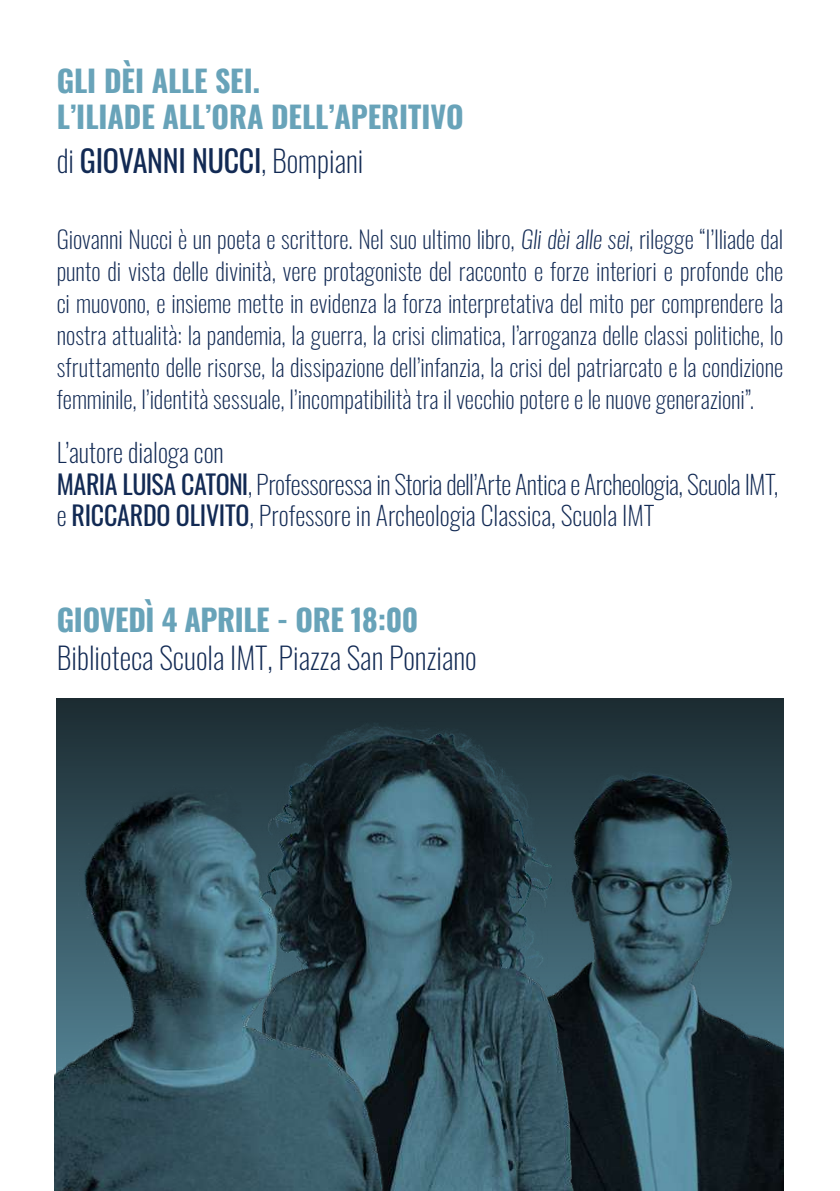
<style>
.page{position:relative;width:840px;height:1191px;background:#fff}
.page>*{position:absolute;margin:0;border:0;box-sizing:border-box;transform-origin:0 0}
.t1{font:700 30px/36px "Oswald";letter-spacing:-.01em;color:#68a3b9}
.t2{font:200 30px "Oswald";color:#122a54}
.t3{font:30px "Oswald";letter-spacing:-.01em;color:#122a54}
.t4{font:200 26px/31.2px "Oswald";letter-spacing:-.005em;color:#122a54}
.t5{font:200 24px/32px "Oswald";color:#122a54;text-align:justify}
.s1{font-weight:200}
.s2{font-weight:400}
</style>
<div class="page">
<div style="left:57px;top:698px;width:725px;height:493px;background:#1f3138"></div>
<img style="left:598px;top:768px;width:184px;height:423px">
<img style="left:214px;top:727px;width:384px;height:464px">
<img style="left:55px;top:777px;width:347px;height:414px">
<p class="t1" style="left:57px;top:59px;width:408px">GLI DÈI ALLE SEI.<br>L’ILIADE ALL’ORA DELL’APERITIVO</p>
<p class="t3" style="left:57px;top:134px;width:308px"><span class="s1">di</span> GIOVANNI NUCCI<span class="s1">, Bompiani</span></p>
<p class="t5" style="left:57px;top:221px;width:727px">Giovanni Nucci è un poeta e scrittore. Nel suo ultimo libro, Gli dèi alle sei, rilegge “l’Iliade dal punto di vista delle divinità, vere protagoniste del racconto e forze interiori e profonde che ci muovono, e insieme mette in evidenza la forza interpretativa del mito per comprendere la nostra attualità: la pandemia, la guerra, la crisi climatica, l’arroganza delle classi politiche, lo sfruttamento delle risorse, la dissipazione dell’infanzia, la crisi del patriarcato e la condizione femminile, l’identità sessuale, l’incompatibilità tra il vecchio potere e le nuove generazioni”.</p>
<p class="t4" style="left:57px;top:434px;width:722px">L’autore dialoga con<br><span class="s2">MARIA LUISA CATONI</span>, Professoressa in Storia dell’Arte Antica e Archeologia, Scuola IMT, e <span class="s2">RICCARDO OLIVITO</span>, Professore in Archeologia Classica, Scuola IMT</p>
<p class="t1" style="left:57px;top:599px;width:363px">GIOVEDÌ 4 APRILE - ORE 18:00</p>
<p class="t2" style="left:57px;top:631px;width:421px">Biblioteca Scuola IMT, Piazza San Ponziano</p>
</div>
